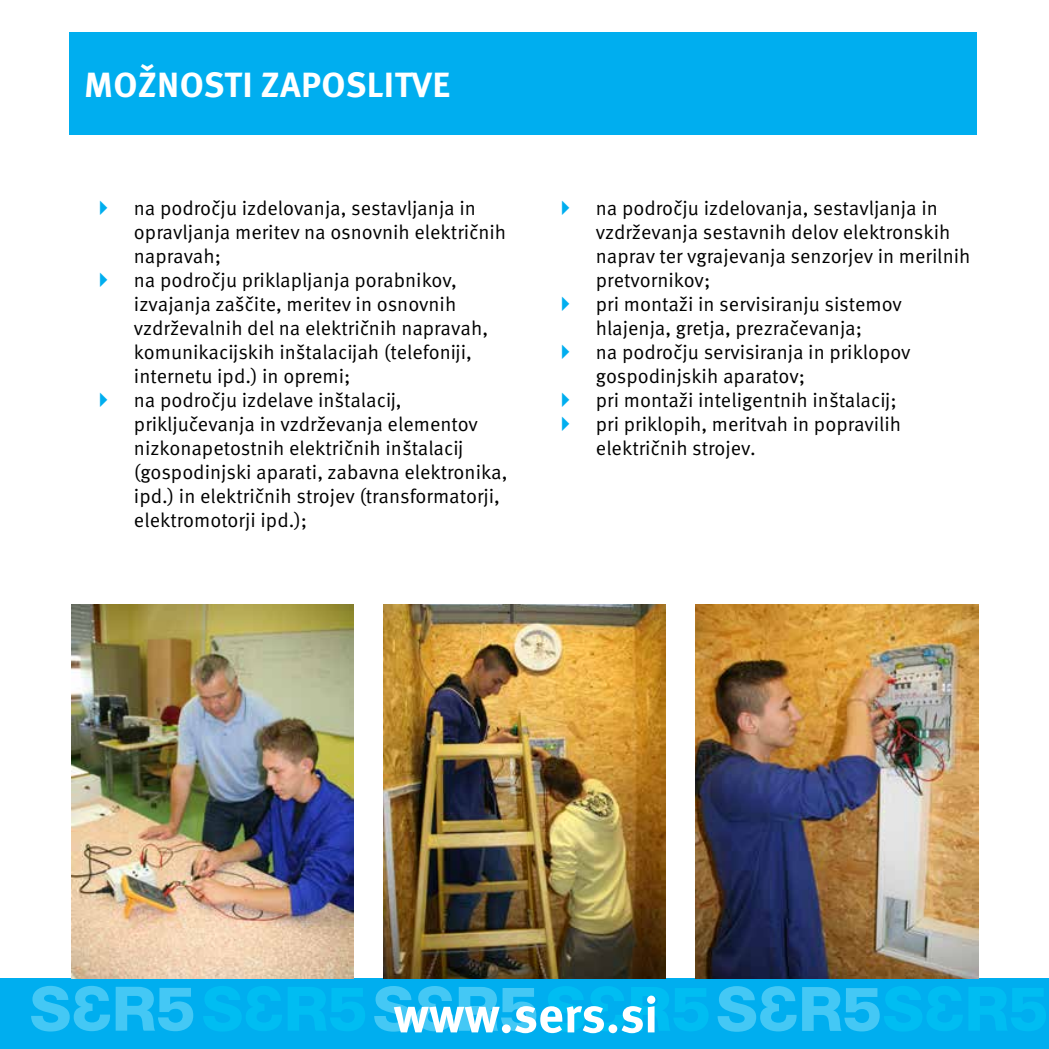
<style>
.page{position:relative;width:1049px;height:1049px;background:#fff}
.page>*{position:absolute;margin:0;border:0;box-sizing:border-box;transform-origin:0 0}
.t1{font:700 50px "Meta Pro";color:#fff}
.t2{font:700 35px "Meta Pro";letter-spacing:.01em;color:#fff}
.t3{font:20px/24px "Meta Pro";color:#000}
</style>
<div class="page">
<div style="left:0;top:978px;width:1049px;height:71px;background:#00aeef"></div>
<svg style="left:31px;top:986px;width:162px;height:45px"></svg>
<svg style="left:547px;top:986px;width:161px;height:46px"></svg>
<svg style="left:374px;top:986px;width:162px;height:46px"></svg>
<svg style="left:203px;top:986px;width:162px;height:45px"></svg>
<svg style="left:717px;top:986px;width:329px;height:46px"></svg>
<div style="left:70px;top:32px;width:907px;height:103px;background:#00aeef"></div>
<img style="left:383px;top:604px;width:283px;height:374px">
<img style="left:696px;top:604px;width:283px;height:374px">
<img style="left:71px;top:604px;width:282px;height:374px">
<h2 class="t2" style="left:84px;top:63px;width:367px">MOŽNOSTI ZAPOSLITVE</h2>
<p class="t3" style="left:134px;top:197px;width:375px">na področju izdelovanja, sestavljanja in opravljanja meritev na osnovnih električnih napravah;<br>na področju priklapljanja porabnikov, izvajanja zaščite, meritev in osnovnih vzdrževalnih del na električnih napravah, komunikacijskih inštalacijah (telefoniji, internetu ipd.) in opremi;<br>na področju izdelave inštalacij, priključevanja in vzdrževanja elementov nizkonapetostnih električnih inštalacij (gospodinjski aparati, zabavna elektronika, ipd.) in električnih strojev (transformatorji, elektromotorji ipd.);</p>
<p class="t3" style="left:596px;top:197px;width:376px">na področju izdelovanja, sestavljanja in vzdrževanja sestavnih delov elektronskih naprav ter vgrajevanja senzorjev in merilnih pretvornikov;<br>pri montaži in servisiranju sistemov hlajenja, gretja, prezračevanja;<br>na področju servisiranja in priklopov gospodinjskih aparatov;<br>pri montaži inteligentnih inštalacij;<br>pri priklopih, meritvah in popravilih električnih strojev.</p>
<h1 class="t1" style="left:393px;top:983px;width:266px">www.sers.si</h1>
</div>
